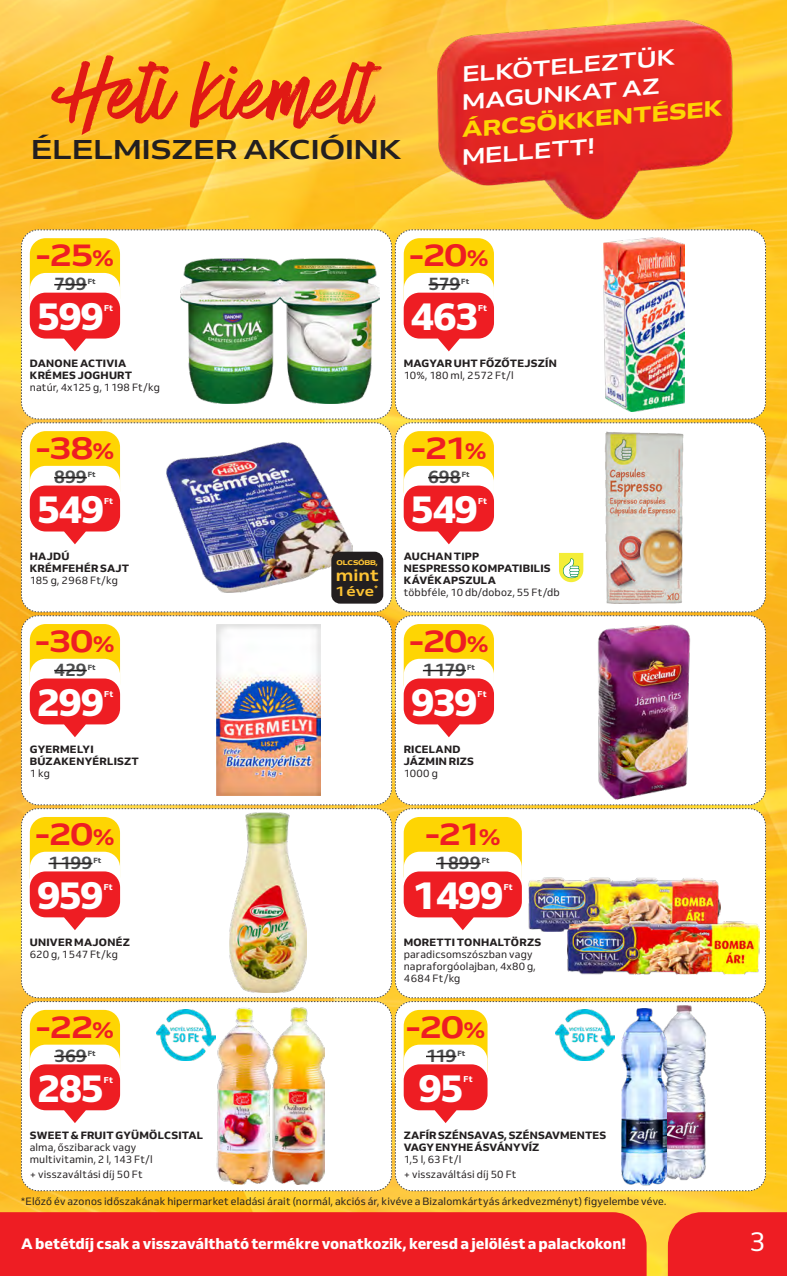
<style>
.page{position:relative;width:787px;height:1276px;background:#fff}
.page>*{position:absolute;margin:0;border:0;box-sizing:border-box;transform-origin:0 0}
.t1{font:800 38.55px "Venn";letter-spacing:-.045em;color:#fff}
.t2{font:700 31.2px "Venn Semi Ex";letter-spacing:-.05em;color:#ee1d23}
.t3{font:700 27px "Venn Semi Ex";color:#231f20}
.t4{font:27px "Venn";color:#fff}
.t5{font:700 21.9px/27.3px "Venn Semi Ex";color:#fff}
.t6{font:21.9px "Venn Semi Ex X Bold";color:#fed503}
.t7{font:700 17.85px "Venn";letter-spacing:-.01em;color:#4b4c4d}
.t8{font:700 16.05px "Venn Semi Ex";color:#fec434}
.t9{font:800 15px "Venn";color:#fff}
.t10{font:700 13.65px "Venn Semi Ex";color:#fec434}
.t11{font:10.5px/12px "Venn";letter-spacing:.015em;color:#231f20}
.t12{font:800 10.5px/12px "Venn";letter-spacing:.025em;color:#231f20}
.t13{font:10.5px "Venn";letter-spacing:-.01em;color:#231f20}
.t14{font:800 8.4px "Venn";letter-spacing:.015em;color:#fff}
.t15{font:800 7.35px "Venn";letter-spacing:-.005em;color:#4b4c4d}
.t16{font:6.75px "Venn Semi Ex X Bold";letter-spacing:-.03em;color:#fec434}
.s1{font-size:22.8px}
</style>
<div class="page">
<img style="left:0;top:650px;width:787px;height:626px">
<img style="left:0;top:0;width:787px;height:650px">
<div style="left:668px;top:1212px;width:119px;height:64px;background:#ee1d23"></div>
<div style="left:0;top:1212px;width:646px;height:64px;background:#ee1d23"></div>
<svg style="left:50px;top:55px;width:332px;height:80px;background:#f49123"></svg>
<img style="left:419px;top:10px;width:329px;height:219px">
<img style="left:21px;top:229px;width:745px;height:962px">
<hr style="left:48px;top:862px;width:44px;height:2px;background:#231f20">
<img style="left:556px;top:1010px;width:58px;height:50px">
<div style="left:331px;top:552px;width:52px;height:51px;background:#231f20;border-radius:9px"></div>
<img style="left:156px;top:1010px;width:59px;height:50px">
<h3 class="t3" style="left:31px;top:133px;width:372px">ÉLELMISZER AKCIÓINK</h3>
<h3 class="t5" style="left:458px;top:61px;width:217px;rotate:-5deg">ELKÖTELEZTÜK<br>MAGUNKAT AZ</h3>
<h3 class="t6" style="left:460px;top:116px;width:263px;rotate:-5deg">ÁRCSÖKKENTÉSEK</h3>
<h3 class="t5" style="left:460px;top:143px;width:135px;rotate:-5deg">MELLETT!</h3>
<h2 class="t2" style="left:35px;top:236px;width:80px">-25<span class="s1">%</span></h2>
<h1 class="t1" style="left:37px;top:292px;width:69px">599</h1>
<p class="t14" style="left:104px;top:302px;width:11px">Ft</p>
<h3 class="t7" style="left:54px;top:273px;width:34px">799</h3>
<p class="t15" style="left:88px;top:277px;width:9px">Ft</p>
<p class="t12" style="left:30px;top:357px;width:104px">DANONE ACTIVIA<br>KRÉMES JOGHURT</p>
<p class="t11" style="left:30px;top:381px;width:132px">natúr, 4x125 g, 1 198 Ft/kg</p>
<h2 class="t2" style="left:35px;top:429px;width:81px">-38<span class="s1">%</span></h2>
<h1 class="t1" style="left:37px;top:485px;width:69px">549</h1>
<p class="t14" style="left:104px;top:495px;width:11px">Ft</p>
<h3 class="t7" style="left:54px;top:465px;width:34px">899</h3>
<p class="t15" style="left:88px;top:470px;width:9px">Ft</p>
<p class="t12" style="left:30px;top:550px;width:101px">HAJDÚ<br>KRÉMFEHÉR SAJT</p>
<p class="t11" style="left:30px;top:574px;width:90px">185 g, 2 968 Ft/kg</p>
<h2 class="t2" style="left:35px;top:622px;width:81px">-30<span class="s1">%</span></h2>
<h1 class="t1" style="left:37px;top:678px;width:69px">299</h1>
<p class="t14" style="left:104px;top:688px;width:11px">Ft</p>
<h3 class="t7" style="left:54px;top:658px;width:34px">429</h3>
<p class="t15" style="left:88px;top:662px;width:9px">Ft</p>
<p class="t12" style="left:30px;top:743px;width:111px">GYERMELYI<br>BÚZAKENYÉRLISZT</p>
<p class="t11" style="left:30px;top:767px;width:22px">1 kg</p>
<h2 class="t2" style="left:35px;top:815px;width:81px">-20<span class="s1">%</span></h2>
<h1 class="t1" style="left:37px;top:871px;width:68px">959</h1>
<p class="t14" style="left:104px;top:881px;width:11px">Ft</p>
<h3 class="t7" style="left:48px;top:851px;width:45px">1 199</h3>
<p class="t15" style="left:93px;top:855px;width:9px">Ft</p>
<p class="t12" style="left:30px;top:936px;width:102px">UNIVER MAJONÉZ</p>
<p class="t11" style="left:30px;top:948px;width:90px">620 g, 1 547 Ft/kg</p>
<h2 class="t2" style="left:36px;top:1007px;width:80px">-22<span class="s1">%</span></h2>
<h1 class="t1" style="left:37px;top:1064px;width:69px">285</h1>
<p class="t14" style="left:104px;top:1074px;width:11px">Ft</p>
<h3 class="t7" style="left:54px;top:1044px;width:34px">369</h3>
<p class="t15" style="left:88px;top:1048px;width:9px">Ft</p>
<p class="t12" style="left:30px;top:1129px;width:175px">SWEET &amp; FRUIT GYÜMÖLCSITAL</p>
<p class="t11" style="left:30px;top:1141px;width:125px">alma, őszibarack vagy multivitamin, 2 l, 143 Ft/l</p>
<p class="t11" style="left:30px;top:1167px;width:114px">+ visszaváltási díj 50 Ft</p>
<p class="t16" style="left:336px;top:558px;width:43px">OLCSÓBB,</p>
<h3 class="t8" style="left:336px;top:565px;width:45px">mint</h3>
<h3 class="t10" style="left:335px;top:582px;width:44px">1 éve<sup>*</sup></h3>
<h2 class="t2" style="left:409px;top:236px;width:81px">-20<span class="s1">%</span></h2>
<h1 class="t1" style="left:410px;top:292px;width:69px">463</h1>
<p class="t14" style="left:478px;top:302px;width:11px">Ft</p>
<h3 class="t7" style="left:428px;top:273px;width:33px">579</h3>
<p class="t15" style="left:461px;top:277px;width:9px">Ft</p>
<p class="t12" style="left:404px;top:357px;width:155px">MAGYAR UHT FŐZŐTEJSZÍN</p>
<p class="t13" style="left:404px;top:369px;width:112px">10%, 180 ml, 2 572 Ft/l</p>
<h2 class="t2" style="left:411px;top:429px;width:77px">-21<span class="s1">%</span></h2>
<h1 class="t1" style="left:410px;top:485px;width:69px">549</h1>
<p class="t14" style="left:478px;top:495px;width:11px">Ft</p>
<h3 class="t7" style="left:428px;top:465px;width:34px">698</h3>
<p class="t15" style="left:461px;top:470px;width:9px">Ft</p>
<p class="t12" style="left:404px;top:550px;width:148px">AUCHAN TIPP<br>NESPRESSO KOMPATIBILIS<br>KÁVÉKAPSZULA</p>
<p class="t11" style="left:404px;top:586px;width:158px">többféle, 10 db/doboz, 55 Ft/db</p>
<h2 class="t2" style="left:409px;top:622px;width:81px">-20<span class="s1">%</span></h2>
<h1 class="t1" style="left:411px;top:678px;width:68px">939</h1>
<p class="t14" style="left:477px;top:688px;width:11px">Ft</p>
<h3 class="t7" style="left:423px;top:658px;width:45px">1 179</h3>
<p class="t15" style="left:467px;top:662px;width:9px">Ft</p>
<p class="t12" style="left:404px;top:743px;width:72px">RICELAND<br>JÁZMIN RIZS</p>
<p class="t11" style="left:404px;top:767px;width:36px">1000 g</p>
<h2 class="t2" style="left:425px;top:814px;width:77px">-21<span class="s1">%</span></h2>
<h1 class="t1" style="left:413px;top:871px;width:92px">1 499</h1>
<p class="t14" style="left:504px;top:881px;width:11px">Ft</p>
<h3 class="t7" style="left:436px;top:851px;width:46px">1 899</h3>
<p class="t15" style="left:482px;top:855px;width:9px">Ft</p>
<p class="t12" style="left:404px;top:936px;width:139px">MORETTI TONHALTÖRZS</p>
<p class="t11" style="left:404px;top:948px;width:134px">paradicsomszószban vagy napraforgóolajban, 4x80 g,<br>4 684 Ft/kg</p>
<h2 class="t2" style="left:405px;top:1007px;width:81px">-20<span class="s1">%</span></h2>
<h1 class="t1" style="left:418px;top:1064px;width:47px">95</h1>
<p class="t14" style="left:463px;top:1074px;width:11px">Ft</p>
<h3 class="t7" style="left:426px;top:1044px;width:32px">119</h3>
<p class="t15" style="left:457px;top:1048px;width:9px">Ft</p>
<p class="t12" style="left:404px;top:1129px;width:204px">ZAFÍR SZÉNSAVAS, SZÉNSAVMENTES<br>VAGY ENYHE ÁSVÁNYVÍZ</p>
<p class="t11" style="left:404px;top:1152px;width:114px;line-height:14.5px">1,5 l, 63 Ft/l<br>+ visszaváltási díj 50 Ft</p>
<p class="t11" style="left:21px;top:1195px;width:646px">*Előző év azonos időszakának hipermarket eladási árait (normál, akciós ár, kivéve a Bizalomkártyás árkedvezményt) figyelembe véve.</p>
<h3 class="t9" style="left:21px;top:1234px;width:606px">A betétdíj csak a visszaváltható termékre vonatkozik, keresd a jelölést a palackokon!</h3>
<h3 class="t4" style="left:749px;top:1225px;width:18px">3</h3>
</div>
